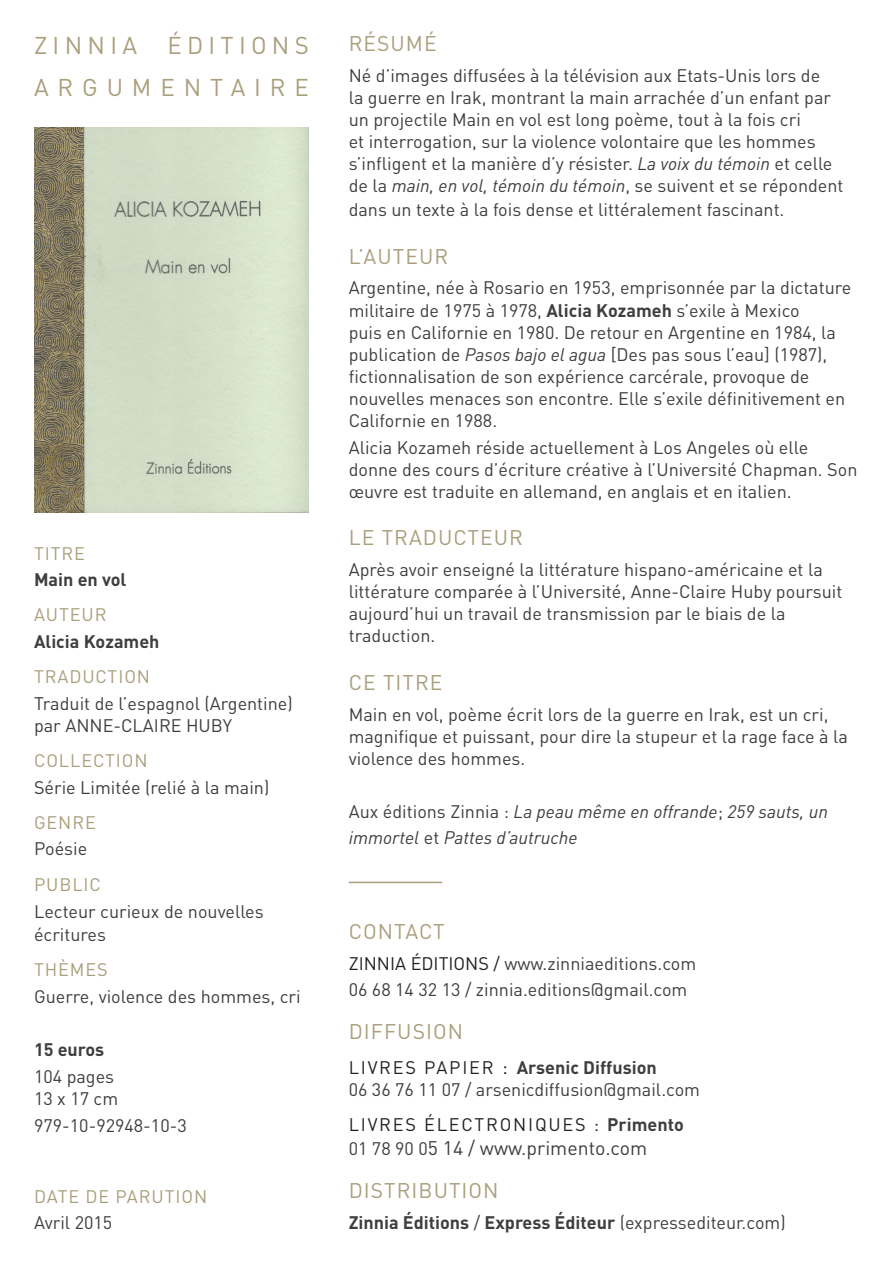
<style>
.page{position:relative;width:893px;height:1263px;background:#fff}
.page>*{position:absolute;margin:0;border:0;box-sizing:border-box;transform-origin:0 0}
.t1{font:24px "DIN";letter-spacing:.22em;color:#a99f7c}
.t2{font:21px "DIN";letter-spacing:.05em;color:#a99f7c}
.t3{font:19.5px "DIN";color:#3e3e3f}
.t4{font:18px/22px "DIN";color:#3e3e3f}
.t5{font:700 18px "DIN";color:#3e3e3f}
.t6{font:italic 18px/26.4px "DIN";color:#3e3e3f}
.t7{font:18px "DIN";letter-spacing:.05em;color:#a99f7c}
.t8{font:18px "DIN";letter-spacing:.1em;color:#231f20}
.s1{font-style:italic}
.s2{font-weight:700}
.s3{font-style:normal}
.s4{color:#231f20}
.s5{font-size:19.5px;color:#231f20}
.s6{font-weight:700;color:#3e3e3f}
.s7{font-size:18px}
.s8{font-weight:400}
</style>
<div class="page">
<hr style="left:349px;top:882px;width:93px;height:1px;background:#a99f7c">
<img style="left:34px;top:128px;width:275px;height:384px">
<h1 class="t1" style="left:34px;top:30px;width:90px">Zi nnia</h1>
<h1 class="t1" style="left:167px;top:30px;width:53px">éditi</h1>
<h1 class="t1" style="left:251px;top:30px;width:57px">ons</h1>
<h1 class="t1" style="left:34px;top:73px;width:43px">A rg</h1>
<h1 class="t1" style="left:107px;top:73px;width:46px">u me</h1>
<h1 class="t1" style="left:184px;top:73px;width:47px">n taire</h1>
<p class="t7" style="left:34px;top:542px;width:53px">TITRE</p>
<p class="t5" style="left:34px;top:568px;width:94px">Main en vol</p>
<p class="t7" style="left:34px;top:604px;width:70px">Auteur</p>
<p class="t5" style="left:34px;top:629px;width:127px">Alicia Kozameh</p>
<p class="t7" style="left:34px;top:665px;width:118px">Traduction</p>
<p class="t4" style="left:34px;top:692px;width:260px">Traduit de l’espagnol (Argentine) par Anne-Claire</p>
<p class="t4" style="left:186px;top:714px;width:48px">Huby</p>
<p class="t7" style="left:34px;top:749px;width:115px">Collecti on</p>
<p class="t4" style="left:34px;top:776px;width:237px">Série Limitée (relié à la main)</p>
<p class="t7" style="left:34px;top:811px;width:50px">Genre</p>
<p class="t4" style="left:34px;top:837px;width:55px">Poésie</p>
<p class="t7" style="left:34px;top:873px;width:25px">PUBL</p>
<p class="t7" style="left:84px;top:873px;width:16px">IC</p>
<p class="t4" style="left:34px;top:899px;width:231px;line-height:22.8px">Lecteur curieux de nouvelles écritures</p>
<p class="t7" style="left:34px;top:958px;width:75px">THÈMES</p>
<p class="t4" style="left:34px;top:985px;width:268px">Guerre, violence des hommes, cri</p>
<p class="t5" style="left:34px;top:1038px;width:72px">15 euros</p>
<p class="t4" style="left:34px;top:1065px;width:86px">104 pages<br>13 x 17 cm</p>
<p class="t4" style="left:34px;top:1114px;width:154px">979-10-92948-10-3</p>
<p class="t7" style="left:34px;top:1185px;width:12px">Date</p>
<p class="t7" style="left:86px;top:1185px;width:42px">de par</p>
<p class="t7" style="left:152px;top:1185px;width:57px">ution</p>
<p class="t4" style="left:34px;top:1211px;width:80px">Avril 2015</p>
<p class="t2" style="left:349px;top:30px;width:90px">Résum é</p>
<p class="t4" style="left:349px;top:64px;width:496px">N é d’images diffusées à la télévision aux Etats-U nis lors de<br>la guerre en Irak, montrant la main arrachée d’un enfant par un projectile Main en vol est long poème, tout à la fois cri<br>et interrogation, sur la violence volontaire que les hommes s’infligent et la manière d’y résister. <span class="s1">La voix du témoin</span> et celle de la <span class="s1">main, en vol, témoin du témoin</span>, se suivent et se répondent</p>
<p class="t4" style="left:349px;top:198px;width:437px">dans un texte à la fois dense et littéralement fascinant.</p>
<p class="t2" style="left:349px;top:243px;width:96px">L’aute ur</p>
<p class="t4" style="left:349px;top:277px;width:504px">Argentine, née à Rosario en 1953, emprisonnée par la dictature militaire de 1975 à 1978, <span class="s2">Alicia Kozameh</span> s’exile à Mexico<br>puis en Californie en 1980. De retour en Argentine en 1984, la publication de <span class="s1">Pasos bajo el agua</span> [Des pas sous l’eau] (1987), fictionnalisation de son expérience carcérale, provoque de nouvelles menaces son encontre. Elle s’exile définitivement en Californie en 1988.</p>
<p class="t4" style="left:349px;top:436px;width:510px">Alicia Kozameh réside actuellement à Los Angeles où elle donne des cours d’écriture créative à l’U niversité Chapman. Son œuvre est traduite en allemand, en anglais et en italien.</p>
<p class="t2" style="left:349px;top:525px;width:48px">Le tra</p>
<p class="t2" style="left:423px;top:525px;width:97px">ducteur</p>
<p class="t4" style="left:349px;top:558px;width:495px">Après avoir enseigné la littérature hispano-américaine et la littérature comparée à l’U niversité, Anne-Claire Huby poursuit aujourd’hui un travail de transmission par le biais de la traduction.</p>
<p class="t2" style="left:349px;top:669px;width:95px">CE TITRE</p>
<p class="t4" style="left:349px;top:703px;width:501px">Main en vol, poème écrit lors de la guerre en Irak, est un cri, magnifique et puissant, pour dire la stupeur et la rage face à la violence des hommes.</p>
<p class="t6" style="left:349px;top:798px;width:481px"><span class="s3">Aux éditions Zinnia :</span> La peau même en offrande<span class="s3">;</span> 259 sauts, un immortel <span class="s3">et</span> Pattes d’autruche</p>
<p class="t2" style="left:349px;top:918px;width:93px">Contact</p>
<p class="t4" style="left:349px;top:950px;width:349px;line-height:26.4px"><span class="s4">Zi nnia éditions /</span> www.zinniaeditions.com<br>06 68 14 32 13 / zinnia.editions@gmail.com</p>
<p class="t2" style="left:349px;top:1019px;width:116px">Di ffusion</p>
<p class="t8" style="left:349px;top:1056px;width:43px">Livres</p>
<p class="t8" style="left:424px;top:1056px;width:13px">papier</p>
<p class="t4" style="left:349px;top:1056px;width:353px;text-indent:154px"><span class="s5">:</span> <span class="s2">Arsenic Diffusion<br></span>06 36 76 11 07 / arsenicdiffusion@gmail.com</p>
<p class="t8" style="left:349px;top:1113px;width:43px">Livres</p>
<p class="t8" style="left:424px;top:1113px;width:261px">électroni ques : <span class="s6">Primento</span></p>
<p class="t3" style="left:349px;top:1136px;width:300px"><span class="s7">01 78 90 0</span>5 14 / www.primento.com</p>
<p class="t2" style="left:349px;top:1178px;width:12px">Distri</p>
<p class="t2" style="left:419px;top:1178px;width:82px">bution</p>
<p class="t5" style="left:349px;top:1211px;width:439px">Zinnia Éditions <span class="s8">/</span> Express Éditeur <span class="s8">(expressediteur.com)</span></p>
</div>
